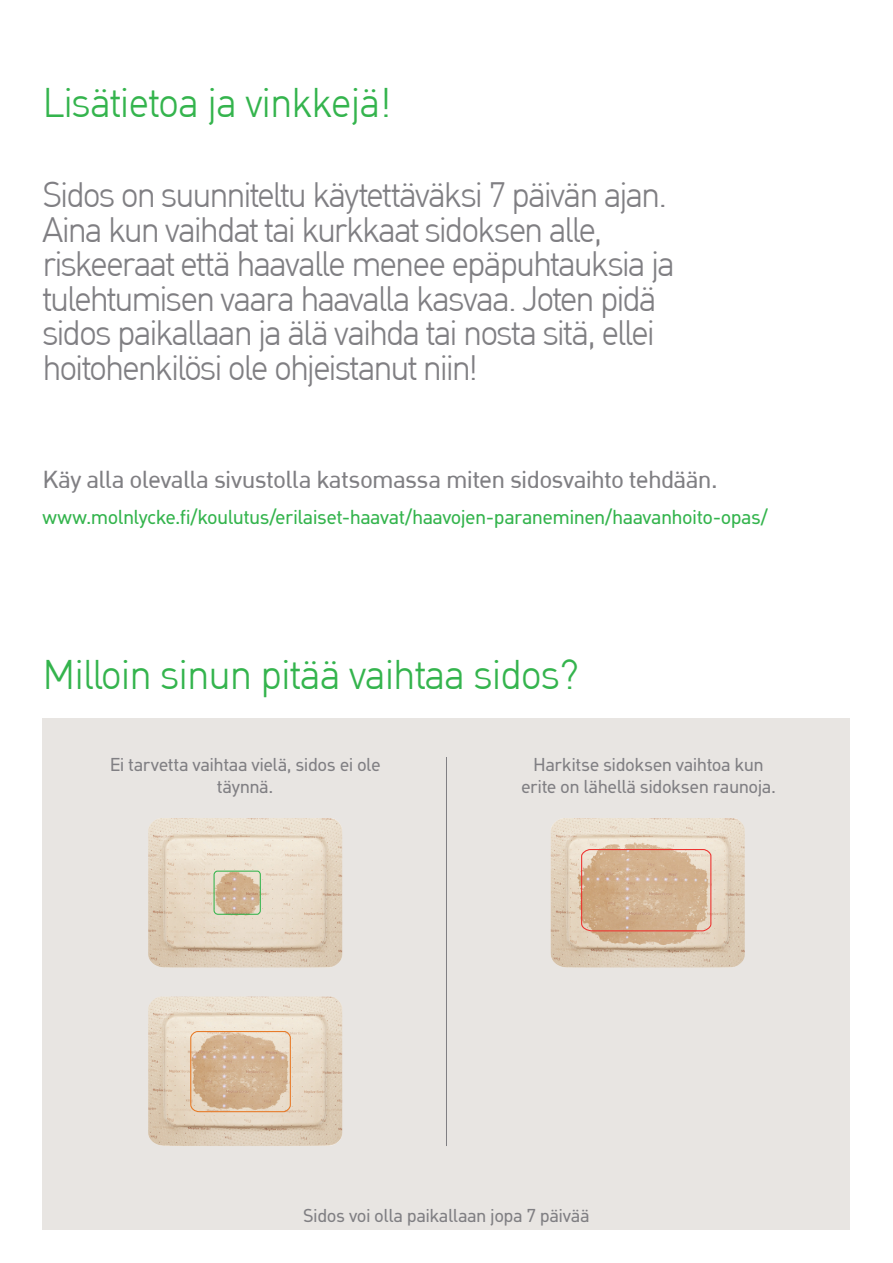
<style>
.page{position:relative;width:893px;height:1263px;background:#fff}
.page>*{position:absolute;margin:0;border:0;box-sizing:border-box;transform-origin:0 0}
.t1{font:300 40.5px "Molnlycke Din";letter-spacing:-.025em;color:#34b44d}
.Heading_20_24{font:300 34.5px/34.5px "Molnlycke Din";letter-spacing:-.06em;color:#807f83}
.Heading_20_24-2{font:24px "Molnlycke Din";letter-spacing:-.03em;color:#807f83}
.Heading_20_24-3{font:19.5px "MHC Din";letter-spacing:-.03em;color:#34b44d}
.Pull_Out_Text_28_33{font:18px/22.5px "MHC Din";letter-spacing:-.03em;color:#807f83;text-align:center}
</style>
<div class="page">
<div style="left:43px;top:719px;width:807px;height:511px;background:#e8e5e2"></div>
<img style="left:551px;top:818px;width:194px;height:149px">
<svg style="left:581px;top:848px;width:131px;height:84px;background:#d5af8f"></svg>
<img style="left:148px;top:818px;width:194px;height:149px">
<svg style="left:213px;top:870px;width:48px;height:45px;background:#c8b894"></svg>
<img style="left:148px;top:996px;width:194px;height:150px">
<svg style="left:190px;top:1030px;width:101px;height:83px;background:#d7b797"></svg>
<hr style="left:446px;top:757px;width:1px;height:389px;background:#807f83">
<p class="t1" style="left:42px;top:80px;width:351px">Lisätietoa ja vinkkejä!</p>
<p class="Heading_20_24" style="left:42px;top:178px;width:634px">Sidos on suunniteltu käytettäväksi 7 päivän ajan.<br>Aina kun vaihdat tai kurkkaat sidoksen alle, riskeeraat että haavalle menee epäpuhtauksia ja tulehtumisen vaara haavalla kasvaa. Joten pidä sidos paikallaan ja älä vaihda tai nosta sitä, ellei hoitohenkilösi ole ohjeistanut niin!</p>
<p class="Heading_20_24-2" style="left:43px;top:465px;width:677px">Käy alla olevalla sivustolla katsomassa miten sidosvaihto tehdään.</p>
<p class="Heading_20_24-3" style="left:43px;top:505px;width:727px">www.molnlycke.fi/koulutus/erilaiset-haavat/haavojen-paraneminen/haavanhoito-opas/</p>
<p class="t1" style="left:43px;top:651px;width:538px">Milloin sinun pitää vaihtaa sidos?</p>
<p class="Pull_Out_Text_28_33" style="left:110px;top:753px;width:273px">Ei tarvetta vaihtaa vielä, sidos ei ole täynnä.</p>
<p class="Pull_Out_Text_28_33" style="left:521px;top:753px;width:256px">Harkitse sidoksen vaihtoa kun erite on lähellä sidoksen raunoja.</p>
<p class="Pull_Out_Text_28_33" style="left:303px;top:1204px;width:288px">Sidos voi olla paikallaan jopa 7 päivää</p>
</div>
